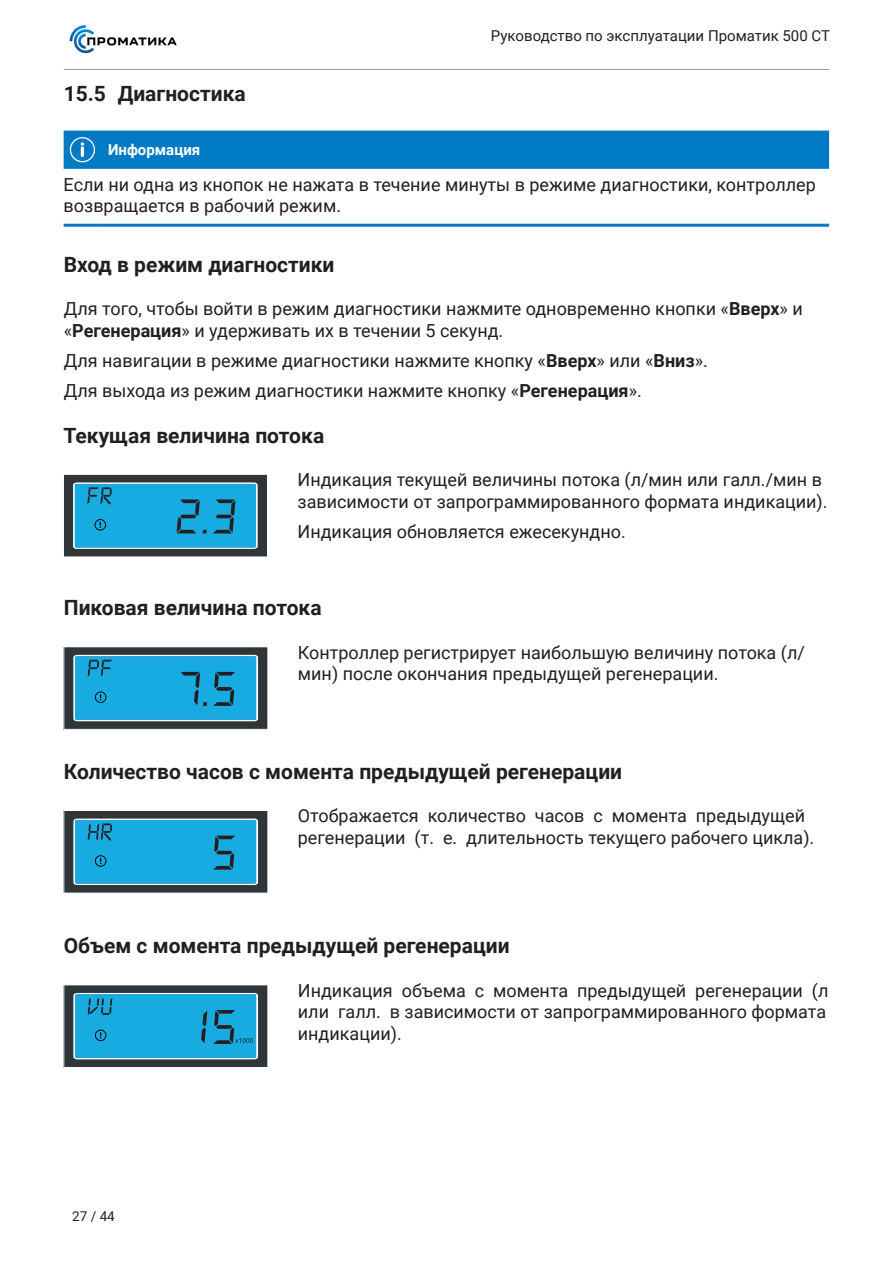
<style>
.page{position:relative;width:893px;height:1263px;background:#fff}
.page>*{position:absolute;margin:0;border:0;box-sizing:border-box;transform-origin:0 0}
.Заголовок{font:700 21px "Roboto";color:#231f20}
.t1{font:18px/21.6px "Roboto";color:#231f20}
.t2{font:15px "Roboto";color:#231f20}
.t3{font:700 15px "Roboto";color:#fff}
.t4{font:13.5px "Roboto";color:#231f20}
.s1{font-weight:700}
</style>
<div class="page">
<img style="left:69px;top:25px;width:108px;height:29px">
<hr style="left:64px;top:69px;width:765px;height:1px;background:#9a9c9e">
<hr style="left:64px;top:224px;width:38px;height:3px;background:#007ac2">
<hr style="left:102px;top:224px;width:727px;height:3px;background:#007ac2">
<div style="left:64px;top:131px;width:765px;height:38px;background:#007ac2"></div>
<div style="left:63px;top:474px;width:204px;height:83px;background:#303539"></div>
<div style="left:63px;top:474px;width:204px;height:83px;border:1px solid #fff"></div>
<svg style="left:73px;top:482px;width:185px;height:67px"></svg>
<div style="left:64px;top:647px;width:204px;height:82px;background:#303539"></div>
<svg style="left:73px;top:655px;width:185px;height:66px"></svg>
<div style="left:64px;top:810px;width:204px;height:83px;background:#303539"></div>
<div style="left:64px;top:810px;width:204px;height:83px;border:1px solid #fff"></div>
<svg style="left:73px;top:818px;width:185px;height:67px"></svg>
<div style="left:64px;top:985px;width:204px;height:82px;background:#303539"></div>
<svg style="left:73px;top:993px;width:185px;height:66px"></svg>
<p class="t2" style="left:491px;top:25px;width:341px">Руководство по эксплуатации Проматик 500 СТ</p>
<p class="Заголовок" style="left:64px;top:79px;width:184px">15.5 Диагностика</p>
<p class="t3" style="left:108px;top:139px;width:94px">Информация</p>
<p class="t1" style="left:64px;top:173px;width:754px">Если ни одна из кнопок не нажата в течение минуты в режиме диагностики, контроллер возвращается в рабочий режим.</p>
<p class="Заголовок" style="left:64px;top:250px;width:272px">Вход в режим диагностики</p>
<p class="t1" style="left:64px;top:298px;width:741px">Для того, чтобы войти в режим диагностики нажмите одновременно кнопки «<span class="s1">Вверх</span>» и «<span class="s1">Регенерация</span>» и удерживать их в течении 5 секунд.</p>
<p class="t1" style="left:64px;top:349px;width:646px">Для навигации в режиме диагностики нажмите кнопку «<span class="s1">Вверх</span>» или «<span class="s1">Вниз</span>».</p>
<p class="t1" style="left:64px;top:379px;width:580px">Для выхода из режим диагностики нажмите кнопку «<span class="s1">Регенерация</span>».</p>
<p class="Заголовок" style="left:63px;top:421px;width:262px">Текущая величина потока</p>
<p class="t1" style="left:298px;top:468px;width:532px">Индикация текущей величины потока (л/мин или галл./мин в зависимости от запрограммированного формата индикации).</p>
<p class="t1" style="left:298px;top:520px;width:330px">Индикация обновляется ежесекундно.</p>
<p class="Заголовок" style="left:64px;top:593px;width:259px">Пиковая величина потока</p>
<p class="t1" style="left:298px;top:641px;width:508px">Контроллер регистрирует наибольшую величину потока (л/ мин) после окончания предыдущей регенерации.</p>
<p class="Заголовок" style="left:64px;top:757px;width:560px">Количество часов с момента предыдущей регенерации</p>
<p class="t1" style="left:298px;top:804px;width:518px">Отображается количество часов с момента предыдущей регенерации (т. е. длительность текущего рабочего цикла).</p>
<p class="Заголовок" style="left:64px;top:931px;width:447px">Объем с момента предыдущей регенерации</p>
<p class="t4" style="left:72px;top:1206px;width:44px">27 / 44</p>
<p class="t1" style="left:298px;top:979px;width:532px">Индикация объема с момента предыдущей регенерации (л или галл. в зависимости от запрограммированного формата индикации).</p>
</div>
